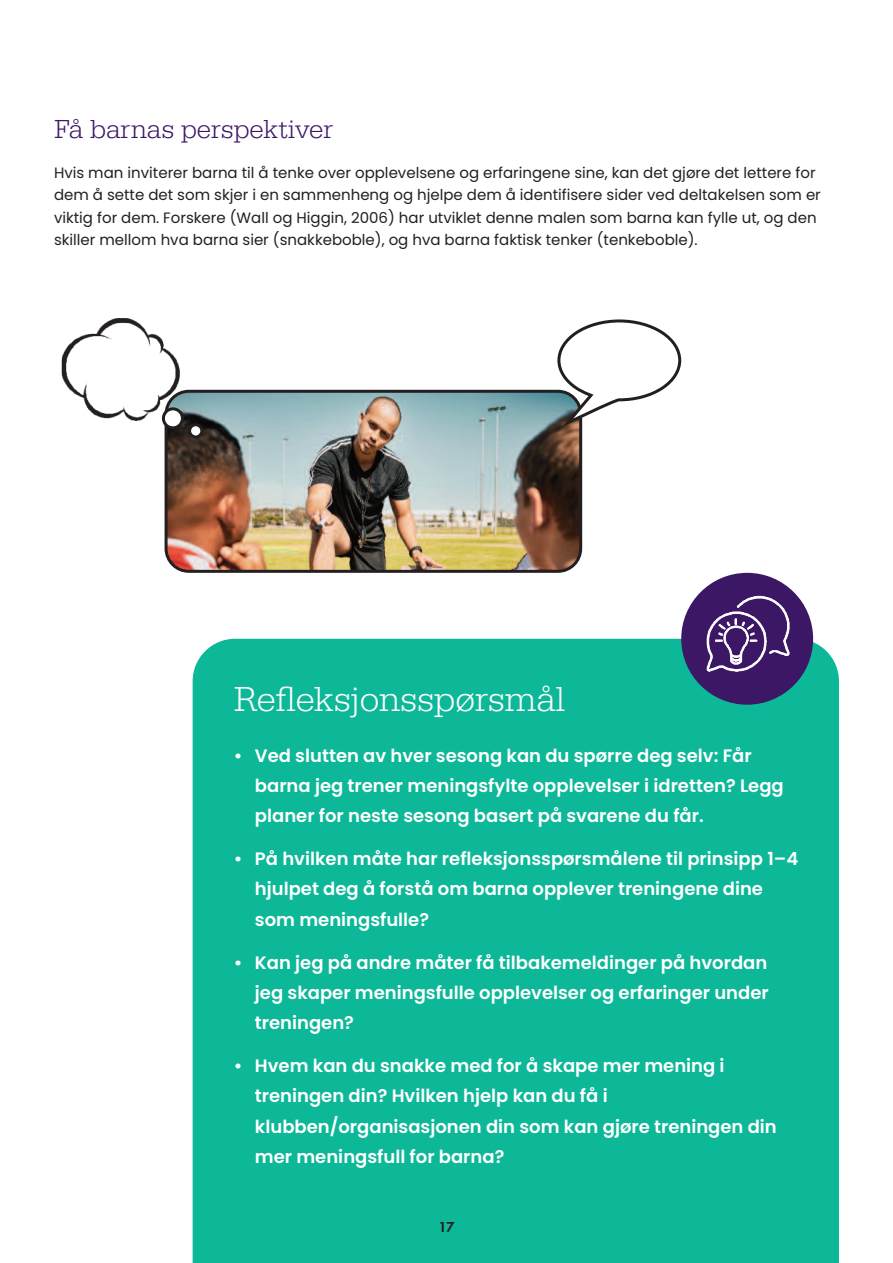
<style>
.page{position:relative;width:893px;height:1263px;background:#fff}
.page>*{position:absolute;margin:0;border:0;box-sizing:border-box;transform-origin:0 0}
.t1{font:300 36px "Egyptienne URW";color:#fff}
.t2{font:300 27px "Egyptienne URW";color:#3c1765}
.t3{font:600 18px/30.3px "Poppins";color:#fff}
.t4{font:15px/22.5px "Poppins";color:#231f20}
.t5{font:600 15px "Futura T";color:#231f20}
</style>
<div class="page">
<div style="left:193px;top:639px;width:646px;height:624px;background:#0db899"></div>
<div style="left:681px;top:573px;width:132px;height:132px;background:#3c1765;border-radius:50%"></div>
<img style="left:706px;top:595px;width:84px;height:77px">
<img style="left:165px;top:390px;width:417px;height:183px">
<svg style="left:557px;top:319px;width:124px;height:108px"></svg>
<img style="left:62px;top:318px;width:127px;height:102px">
<svg style="left:162px;top:407px;width:41px;height:31px"></svg>
<h2 class="t2" style="left:54px;top:113px;width:281px">Få barnas perspektiver</h2>
<p class="t4" style="left:54px;top:161px;width:768px">Hvis man inviterer barna til å tenke over opplevelsene og erfaringene sine, kan det gjøre det lettere for dem å sette det som skjer i en sammenheng og hjelpe dem å identifisere sider ved deltakelsen som er viktig for dem. Forskere (Wall og Higgin, 2006) har utviklet denne malen som barna kan fylle ut, og den skiller mellom hva barna sier (snakkeboble), og hva barna faktisk tenker (tenkeboble).</p>
<h1 class="t1" style="left:234px;top:677px;width:333px">Refleksjonsspørsmål</h1>
<p class="t3" style="left:255px;top:740px;width:530px;text-indent:-21px">• Ved slutten av hver sesong kan du spørre deg selv: Får barna jeg trener meningsfylte opplevelser i idretten? Legg planer for neste sesong basert på svarene du får.</p>
<p class="t3" style="left:255px;top:844px;width:545px;text-indent:-21px">• På hvilken måte har refleksjonsspørsmålene til prinsipp 1–4 hjulpet deg å forstå om barna opplever treningene dine som meningsfulle?</p>
<p class="t3" style="left:255px;top:947px;width:515px;text-align:justify;text-indent:-21px">• Kan jeg på andre måter få tilbakemeldinger på hvordan jeg skaper meningsfulle opplevelser og erfaringer under treningen?</p>
<p class="t3" style="left:255px;top:1051px;width:523px;text-indent:-21px">• Hvem kan du snakke med for å skape mer mening i treningen din? Hvilken hjelp kan du få i klubben/organisasjonen din som kan gjøre treningen din mer meningsfull for barna?</p>
<p class="t5" style="left:438px;top:1218px;width:18px">17</p>
</div>
